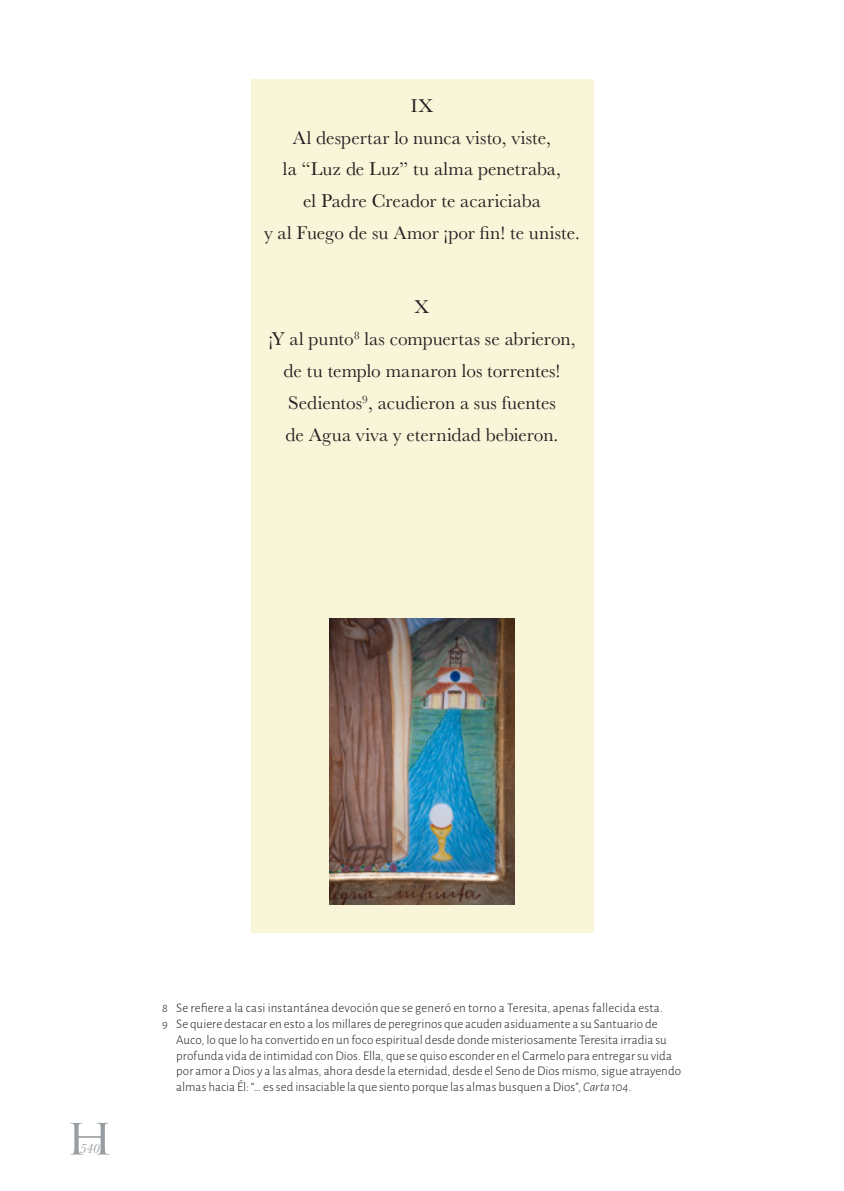
<style>
.page{position:relative;width:844px;height:1191px;background:#fff}
.page>*{position:absolute;margin:0;border:0;box-sizing:border-box;transform-origin:0 0}
.t1{font:42px "Trajan Pro";color:#979da0;scale:1.2 1}
.Texto_general_Bask{font:19.25px "Baskerville";color:#231f20}
.t2{font:italic 14px "Baskerville";color:#979da0}
.Notas_Alegreya_San{font:300 13.12px/15.8px "Alegreya Sans";color:#231f20}
.s1{font-size:12.25px}
.s2{font-style:italic}
</style>
<div class="page">
<div style="left:251px;top:79px;width:342px;height:854px;background:#f9f5d9"></div>
<img style="left:329px;top:619px;width:185px;height:285px">
<p class="Texto_general_Bask" style="left:410px;top:93px;width:24px">IX</p>
<p class="Texto_general_Bask" style="left:293px;top:125px;width:259px">Al despertar lo nunca visto, viste,</p>
<p class="Texto_general_Bask" style="left:283px;top:157px;width:279px">la “Luz de Luz” tu alma penetraba,</p>
<p class="Texto_general_Bask" style="left:303px;top:189px;width:239px">el Padre Creador te acariciaba</p>
<p class="Texto_general_Bask" style="left:264px;top:221px;width:317px">y al Fuego de su Amor ¡por fin! te uniste.</p>
<p class="Texto_general_Bask" style="left:414px;top:295px;width:16px">X</p>
<p class="Texto_general_Bask" style="left:268px;top:327px;width:308px">¡Y al punto<sup>8</sup> las compuertas se abrieron,</p>
<p class="Texto_general_Bask" style="left:283px;top:359px;width:278px">de tu templo manaron los torrentes!</p>
<p class="Texto_general_Bask" style="left:288px;top:391px;width:269px">Sedientos<sup>9</sup>, acudieron a sus fuentes</p>
<p class="Texto_general_Bask" style="left:285px;top:423px;width:274px">de Agua viva y eternidad bebieron.</p>
<h1 class="t1" style="left:65px;top:1112px;width:42px">H</h1>
<p class="t2" style="left:79px;top:1138px;width:22px">540</p>
<p class="Notas_Alegreya_San" style="left:162px;top:999px;width:502px"><span class="s1">8</span> Se refiere a la casi instantánea devoción que se generó en torno a Teresita, apenas fallecida esta.</p>
<p class="Notas_Alegreya_San" style="left:176px;top:1015px;width:506px;text-indent:-14px"><span class="s1">9</span> Se quiere destacar en esto a los millares de peregrinos que acuden asiduamente a su Santuario de Auco, lo que lo ha convertido en un foco espiritual desde donde misteriosamente Teresita irradia su profunda vida de intimidad con Dios. Ella, que se quiso esconder en el Carmelo para entregar su vida por amor a Dios y a las almas, ahora desde la eternidad, desde el Seno de Dios mismo, sigue atrayendo almas hacia Él: “… es sed insaciable la que siento porque las almas busquen a Dios”, <span class="s2">Carta 104</span>.</p>
</div>
